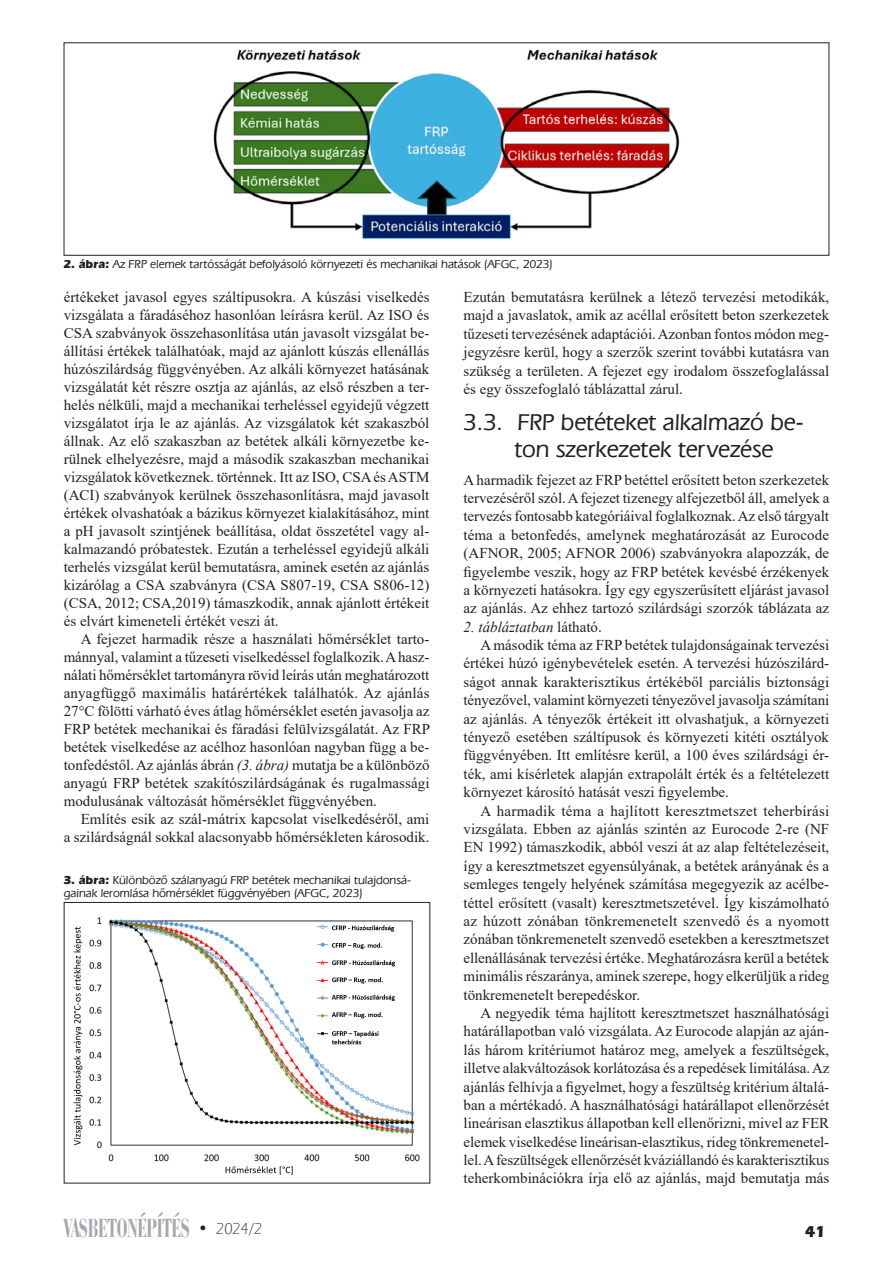
<style>
.page{position:relative;width:893px;height:1263px;background:#fff}
.page>*{position:absolute;margin:0;border:0;box-sizing:border-box;transform-origin:0 0}
.t1{font:27px "Bauer Bodoni BCHU Bold Condensed";color:#a8a9ad;scale:.75 1}
._2dik_alcim{font:24px/27.5px "Eras Med HU Medium";color:#231f20}
.t2{font:16.5px "Eras HU Bold";color:#231f20}
.t3{font:15px/18.5px "Times New Roman";color:#231f20;text-align:justify}
.t4{font:italic 15px "Times New Roman";color:#231f20}
.Ábra_szoveg{font:12px/13.5px "Eras Med HU Medium";color:#231f20}
.s1{font-family:"Eras HU Bold"}
.s2{font-style:italic}
.s3{font-family:"Eras HU Bold";font-size:16.5px;color:#231f20}
.s4{font-family:"Eras Lt HU Light";font-size:16.5px;color:#231f20}
.s5{font-style:normal}
</style>
<div class="page">
<img style="left:213px;top:49px;width:467px;height:191px">
<div style="left:64px;top:43px;width:765px;height:213px;border:1px solid #231f20"></div>
<img style="left:73px;top:917px;width:347px;height:258px">
<p class="Ábra_szoveg" style="left:64px;top:257px;width:490px"><span class="s1">2. ábra:</span> Az FRP elemek tartósságát befolyásoló környezeti és mechanikai hatások (AFGC, 2023)</p>
<p class="t3" style="left:64px;top:287px;width:367px;line-height:18px">értékeket javasol egyes száltípusokra. A kúszási viselkedés vizsgálata a fáradáséhoz hasonlóan leírásra kerül. Az ISO és CSA szabványok összehasonlítása után javasolt vizsgálat be&shy;állítási értékek találhatóak, majd az ajánlott kúszás ellenállás húzószilárdság függvényében. Az alkáli környezet hatásának vizsgálatát két részre osztja az ajánlás, az első részben a ter&shy;helés nélküli, majd a mechanikai terheléssel egyidejű végzett vizsgálatot írja le az ajánlás. Az vizsgálatok két szakaszból állnak. Az elő szakaszban az betétek alkáli környezetbe ke&shy;rülnek elhelyezésre, majd a második szakaszban mechanikai vizsgálatok következnek. történnek. Itt az ISO, CSA és ASTM (ACI) szabványok kerülnek összehasonlításra, majd javasolt értékek olvashatóak a bázikus környezet kialakításához, mint a pH javasolt szintjének beállítása, oldat összetétel vagy al&shy;kalmazandó próbatestek. Ezután a terheléssel egyidejű alkáli terhelés vizsgálat kerül bemutatásra, aminek esetén az ajánlás kizárólag a CSA szabványra (CSA S807-19, CSA S806-12) (CSA, 2012; CSA,2019) támaszkodik, annak ajánlott értékeit és elvárt kimeneteli értékét veszi át.</p>
<p class="t3" style="left:64px;top:629px;width:368px;line-height:18px;text-indent:17px">A fejezet harmadik része a használati hőmérséklet tarto&shy;mánnyal, valamint a tűzeseti viselkedéssel foglalkozik. A hasz&shy;nálati hőmérséklet tartományra rövid leírás után meghatározott anyagfüggő maximális határértékek találhatók. Az ajánlás 27°C fölötti várható éves átlag hőmérséklet esetén javasolja az FRP betétek mechanikai és fáradási felülvizsgálatát. Az FRP betétek viselkedése az acélhoz hasonlóan nagyban függ a be&shy;tonfedéstől. Az ajánlás ábrán <span class="s2">(3. ábra)</span> mutatja be a különböző anyagú FRP betétek szakítószilárdságának és rugalmassági modulusának változását hőmérséklet függvényében.</p>
<p class="t3" style="left:64px;top:809px;width:367px;line-height:18px;text-align:right">Említés esik az szál-mátrix kapcsolat viselkedéséről, ami<br>a szilárdságnál sokkal alacsonyabb hőmérsékleten károsodik.</p>
<p class="Ábra_szoveg" style="left:64px;top:873px;width:349px"><span class="s1">3. ábra:</span> Különbözô szálanyagú FRP betétek mechanikai tulajdonsá&shy;gainak leromlása hômérséklet függvényében (AFGC, 2023)</p>
<h1 class="t1" style="left:64px;top:1211px;width:266px">VASBETONÉPÍTÉS <span class="s3">•</span> <span class="s4">2024/2</span></h1>
<p class="t3" style="left:463px;top:287px;width:367px">Ezután bemutatásra kerülnek a létező tervezési metodikák, majd a javaslatok, amik az acéllal erősített beton szerkezetek tűzeseti tervezésének adaptációi. Azonban fontos módon meg&shy;jegyzésre kerül, hogy a szerzők szerint további kutatásra van szükség a területen. A fejezet egy irodalom összefoglalással és egy összefoglaló táblázattal zárul.</p>
<p class="_2dik_alcim" style="left:515px;top:408px;width:291px;text-indent:-51px">3.3. FRP betéteket alkalmazó be&shy;ton szerkezetek tervezése</p>
<p class="t3" style="left:463px;top:470px;width:367px">A harmadik fejezet az FRP betéttel erősített beton szerkezetek tervezéséről szól. A fejezet tizenegy alfejezetből áll, amelyek a tervezés fontosabb kategóriáival foglalkoznak. Az első tárgyalt téma a betonfedés, amelynek meghatározását az Eurocode (AFNOR, 2005; AFNOR 2006) szabványokra alapozzák, de figyelembe veszik, hogy az FRP betétek kevésbé érzékenyek a környezeti hatásokra. Így egy egyszerűsített eljárást javasol az ajánlás. Az ehhez tartozó szilárdsági szorzók táblázata az</p>
<p class="t4" style="left:463px;top:616px;width:140px">2. tábláztatban <span class="s5">látható.</span></p>
<p class="t3" style="left:463px;top:635px;width:367px;text-indent:17px">A második téma az FRP betétek tulajdonságainak tervezési értékei húzó igénybevételek esetén. A tervezési húzószilárd&shy;ságot annak karakterisztikus értékéből parciális biztonsági tényezővel, valamint környezeti tényezővel javasolja számítani az ajánlás. A tényezők értékeit itt olvashatjuk, a környezeti tényező esetében száltípusok és környezeti kitéti osztályok függvényében. Itt említésre kerül, a 100 éves szilárdsági ér&shy;ték, ami kísérletek alapján extrapolált érték és a feltételezett környezet károsító hatását veszi figyelembe.</p>
<p class="t3" style="left:463px;top:801px;width:367px;text-indent:17px">A harmadik téma a hajlított keresztmetszet teherbírási vizsgálata. Ebben az ajánlás szintén az Eurocode 2-re (NF EN 1992) támaszkodik, abból veszi át az alap feltételezéseit, így a keresztmetszet egyensúlyának, a betétek arányának és a semleges tengely helyének számítása megegyezik az acélbe&shy;téttel erősített (vasalt) keresztmetszetével. Így kiszámolható az húzott zónában tönkremenetelt szenvedő és a nyomott zónában tönkremenetelt szenvedő esetekben a keresztmetszet ellenállásának tervezési értéke. Meghatározásra kerül a betétek minimális részaránya, aminek szerepe, hogy elkerüljük a rideg tönkremenetelt berepedéskor.</p>
<p class="t3" style="left:463px;top:1003px;width:367px;text-indent:17px">A negyedik téma hajlított keresztmetszet használhatósági határállapotban való vizsgálata. Az Eurocode alapján az aján&shy;lás három kritériumot határoz meg, amelyek a feszültségek, illetve alakváltozások korlátozása és a repedések limitálása. Az ajánlás felhívja a figyelmet, hogy a feszültség kritérium általá&shy;ban a mértékadó. A használhatósági határállapot ellenőrzését lineárisan elasztikus állapotban kell ellenőrizni, mivel az FER elemek viselkedése lineárisan-elasztikus, rideg tönkremenetel&shy;lel. A feszültségek ellenőrzését kváziállandó és karakterisztikus teherkombinációkra írja elő az ajánlás, majd bemutatja más</p>
<p class="t2" style="left:805px;top:1221px;width:22px">41</p>
</div>
